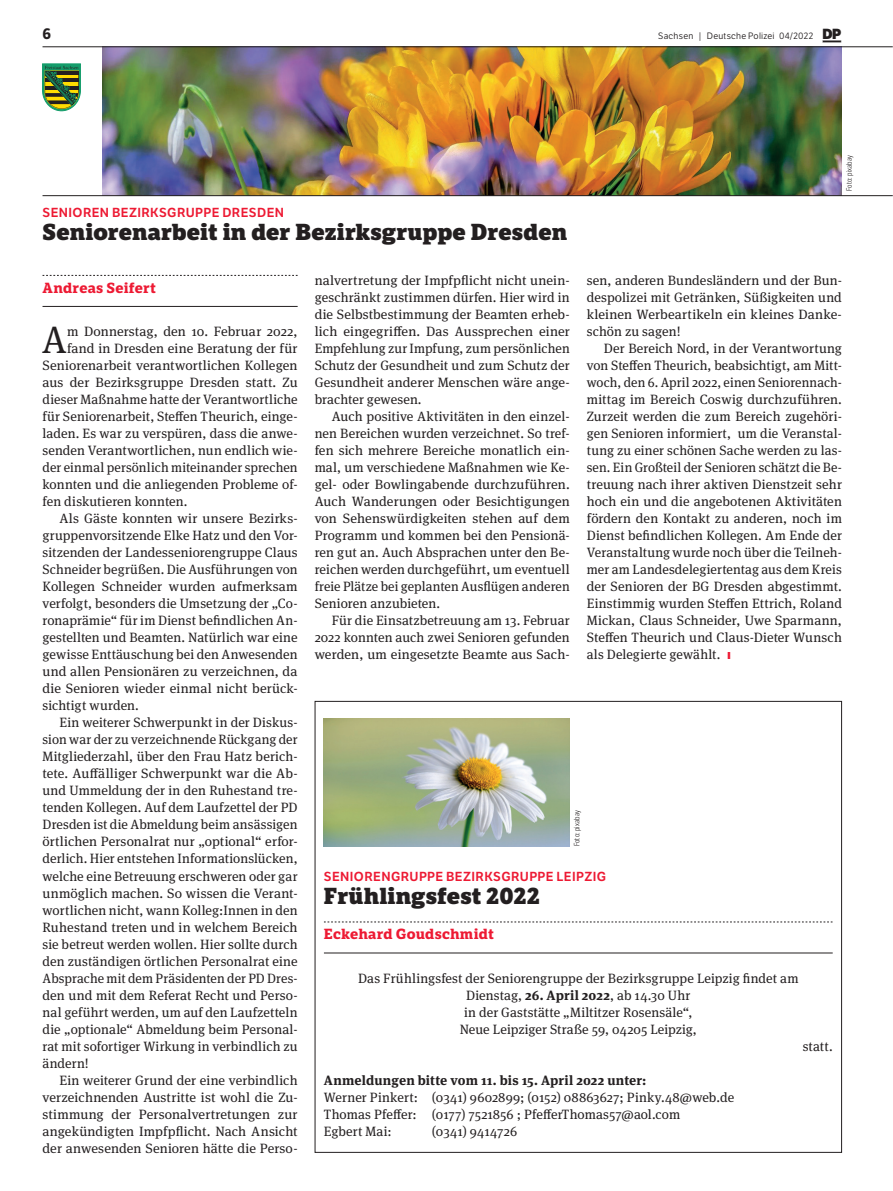
<style>
.page{position:relative;width:893px;height:1191px;background:#fff}
.page>*{position:absolute;margin:0;border:0;box-sizing:border-box;transform-origin:0 0}
.t1{font:38.25px "Meta Serif Pro";color:#231f20}
.t2{font:800 22.5px "LFT Etica Sheriff";letter-spacing:.005em;color:#231f20}
.t3{font:700 15px "LFT Etica";color:#231f20}
.t4{font:700 14.25px "LFT Etica Sheriff";letter-spacing:.015em;color:#ed1a33}
.t5{font:13.5px/17px "Meta Serif Pro";letter-spacing:.01em;color:#231f20;text-align:justify}
.t6{font:700 13.5px "Meta Serif Pro";letter-spacing:.01em;color:#231f20}
.t7{font:12.75px "LFT Etica SB";letter-spacing:.03em;color:#ed1a33}
.t8{font:9px "LFT Etica Bk";letter-spacing:.025em;color:#231f20}
.t9{font:300 7.5px "LFT Etica Condensed";letter-spacing:.025em;color:#231f20}
.s1{font-size:9.3px}
.s2{font-family:"LFT Etica XB";font-size:14.25px}
.s3{font-family:"LFT Etica";font-weight:700;font-size:9.75px;color:#ed1a33}
.s4{font-weight:700}
</style>
<div class="page">
<svg style="left:43px;top:64px;width:37px;height:47px;background:#618341"></svg>
<svg style="left:822px;top:40px;width:19px;height:2px"></svg>
<svg style="left:43px;top:275px;width:255px;height:1px"></svg>
<hr style="left:43px;top:306px;width:255px;height:1px;background:#231f20">
<svg style="left:324px;top:921px;width:509px;height:1px"></svg>
<hr style="left:324px;top:952px;width:509px;height:1px;background:#231f20">
<img style="left:102px;top:48px;width:740px;height:147px">
<hr style="left:43px;top:47px;width:850px;height:1px;background:#231f20">
<hr style="left:43px;top:195px;width:850px;height:1px;background:#231f20">
<img style="left:324px;top:718px;width:246px;height:128px">
<p class="t3" style="left:43px;top:25px;width:10px">6</p>
<p class="t8" style="left:658px;top:31px;width:185px">Sachsen <span class="s1">|</span> Deutsche Polizei 04/2022 <span class="s2">DP</span></p>
<p class="t9" style="left:845px;top:191px;width:38px;rotate:-90deg">Foto: pixabay</p>
<p class="t7" style="left:43px;top:205px;width:243px">SENIOREN BEZIRKSGRUPPE DRESDEN</p>
<h2 class="t2" style="left:43px;top:218px;width:526px">Seniorenarbeit in der Bezirksgruppe Dresden</h2>
<p class="t4" style="left:43px;top:279px;width:115px">Andreas Seifert</p>
<h1 class="t1" style="left:42px;top:312px;width:27px">A</h1>
<p class="t5" style="left:67px;top:322px;width:232px">m Donnerstag, den 10. Februar 2022,</p>
<p class="t5" style="left:315px;top:271px;width:257px">nalvertretung der Impfpflicht nicht unein&shy;geschränkt zustimmen dürfen. Hier wird in die Selbstbestimmung der Beamten erheb&shy;lich eingegriffen. Das Aussprechen einer Empfehlung zur Impfung, zum persönlichen Schutz der Gesundheit und zum Schutz der Gesundheit anderer Menschen wäre ange&shy;brachter gewesen.</p>
<p class="t5" style="left:315px;top:407px;width:257px;text-indent:17px">Auch positive Aktivitäten in den einzel&shy;nen Bereichen wurden verzeichnet. So tref&shy;fen sich mehrere Bereiche monatlich ein&shy;mal, um verschiedene Maßnahmen wie Ke&shy;gel- oder Bowlingabende durchzuführen.<br>Auch Wanderungen oder Besichtigungen von Sehenswürdigkeiten stehen auf dem Programm und kommen bei den Pensionä&shy;ren gut an. Auch Absprachen unter den Be&shy;reichen werden durchgeführt, um eventuell freie Plätze bei geplanten Ausflügen anderen Senioren anzubieten.</p>
<p class="t5" style="left:315px;top:611px;width:257px;text-indent:17px">Für die Einsatzbetreuung am 13. Februar 2022 konnten auch zwei Senioren gefunden werden, um eingesetzte Beamte aus Sach-</p>
<p class="t5" style="left:587px;top:271px;width:257px">sen, anderen Bundesländern und der Bun&shy;despolizei mit Getränken, Süßigkeiten und kleinen Werbeartikeln ein kleines Danke&shy;schön zu sagen!</p>
<p class="t5" style="left:587px;top:339px;width:257px;text-indent:17px">Der Bereich Nord, in der Verantwortung von Steffen Theurich, beabsichtigt, am Mitt&shy;woch, den 6. April 2022, einen Seniorennach&shy;mittag im Bereich Coswig durchzuführen.<br>Zurzeit werden die zum Bereich zugehöri&shy;gen Senioren informiert, um die Veranstal&shy;tung zu einer schönen Sache werden zu las&shy;sen. Ein Großteil der Senioren schätzt die Be&shy;treuung nach ihrer aktiven Dienstzeit sehr hoch ein und die angebotenen Aktivitäten fördern den Kontakt zu anderen, noch im Dienst befindlichen Kollegen. Am Ende der Veranstaltung wurde noch über die Teilneh&shy;mer am Landesdelegiertentag aus dem Kreis der Senioren der BG Dresden abgestimmt.<br>Einstimmig wurden Steffen Ettrich, Roland Mickan, Claus Schneider, Uwe Sparmann, Steffen Theurich und Claus-Dieter Wunsch als Delegierte gewählt. <span class="s3">I</span></p>
<p class="t5" style="left:67px;top:339px;width:232px">fand in Dresden eine Beratung der für</p>
<p class="t5" style="left:43px;top:356px;width:257px">Seniorenarbeit verantwortlichen Kollegen</p>
<p class="t5" style="left:43px;top:373px;width:257px">aus der Bezirksgruppe Dresden statt. Zu</p>
<p class="t5" style="left:43px;top:390px;width:257px">dieser Maßnahme hatte der Verantwortliche</p>
<p class="t5" style="left:43px;top:407px;width:257px">für Seniorenarbeit, Steffen Theurich, einge-</p>
<p class="t5" style="left:43px;top:424px;width:257px">laden. Es war zu verspüren, dass die anwe-</p>
<p class="t5" style="left:43px;top:441px;width:257px">senden Verantwortlichen, nun endlich wie-</p>
<p class="t5" style="left:43px;top:458px;width:257px">der einmal persönlich miteinander sprechen</p>
<p class="t5" style="left:43px;top:475px;width:257px">konnten und die anliegenden Probleme of-</p>
<p class="t5" style="left:43px;top:492px;width:146px">fen diskutieren konnten.</p>
<p class="t5" style="left:60px;top:509px;width:240px">Als Gäste konnten wir unsere Bezirks-</p>
<p class="t5" style="left:43px;top:526px;width:257px">gruppenvorsitzende Elke Hatz und den Vor-</p>
<p class="t5" style="left:43px;top:543px;width:257px">sitzenden der Landesseniorengruppe Claus</p>
<p class="t5" style="left:43px;top:560px;width:257px">Schneider begrüßen. Die Ausführungen von</p>
<p class="t5" style="left:43px;top:577px;width:257px">Kollegen Schneider wurden aufmerksam</p>
<p class="t5" style="left:43px;top:594px;width:257px">verfolgt, besonders die Umsetzung der „Co-</p>
<p class="t5" style="left:43px;top:611px;width:257px">ronaprämie“ für im Dienst befindlichen An-</p>
<p class="t5" style="left:43px;top:628px;width:257px">gestellten und Beamten. Natürlich war eine</p>
<p class="t5" style="left:43px;top:645px;width:257px">gewisse Enttäuschung bei den Anwesenden</p>
<p class="t5" style="left:43px;top:662px;width:257px">und allen Pensionären zu verzeichnen, da</p>
<p class="t5" style="left:43px;top:679px;width:257px">die Senioren wieder einmal nicht berück-</p>
<p class="t5" style="left:43px;top:696px;width:98px">sichtigt wurden.</p>
<p class="t5" style="left:60px;top:713px;width:240px">Ein weiterer Schwerpunkt in der Diskus-</p>
<p class="t5" style="left:43px;top:730px;width:257px">sion war der zu verzeichnende Rückgang der</p>
<p class="t5" style="left:43px;top:747px;width:257px">Mitgliederzahl, über den Frau Hatz berich-</p>
<p class="t5" style="left:43px;top:764px;width:257px">tete. Auffälliger Schwerpunkt war die Ab-</p>
<p class="t5" style="left:43px;top:781px;width:257px">und Ummeldung der in den Ruhestand tre-</p>
<p class="t5" style="left:43px;top:798px;width:257px">tenden Kollegen. Auf dem Laufzettel der PD</p>
<p class="t5" style="left:43px;top:815px;width:257px">Dresden ist die Abmeldung beim ansässigen</p>
<p class="t5" style="left:43px;top:832px;width:257px">örtlichen Personalrat nur „optional“ erfor-</p>
<p class="t5" style="left:43px;top:849px;width:257px">derlich. Hier entstehen Informationslücken,</p>
<p class="t5" style="left:43px;top:866px;width:257px">welche eine Betreuung erschweren oder gar</p>
<p class="t5" style="left:43px;top:883px;width:257px">unmöglich machen. So wissen die Verant-</p>
<p class="t5" style="left:43px;top:900px;width:257px">wortlichen nicht, wann Kolleg:Innen in den</p>
<p class="t5" style="left:43px;top:917px;width:257px">Ruhestand treten und in welchem Bereich</p>
<p class="t5" style="left:43px;top:934px;width:257px">sie betreut werden wollen. Hier sollte durch</p>
<p class="t5" style="left:43px;top:951px;width:257px">den zuständigen örtlichen Personalrat eine</p>
<p class="t5" style="left:43px;top:968px;width:257px">Absprache mit dem Präsidenten der PD Dres-</p>
<p class="t5" style="left:43px;top:985px;width:257px">den und mit dem Referat Recht und Perso-</p>
<p class="t5" style="left:43px;top:1002px;width:257px">nal geführt werden, um auf den Laufzetteln</p>
<p class="t5" style="left:43px;top:1019px;width:257px">die „optionale“ Abmeldung beim Personal-</p>
<p class="t5" style="left:43px;top:1036px;width:257px">rat mit sofortiger Wirkung in verbindlich zu</p>
<p class="t5" style="left:43px;top:1053px;width:48px">ändern!</p>
<p class="t5" style="left:60px;top:1070px;width:240px">Ein weiterer Grund der eine verbindlich</p>
<p class="t5" style="left:43px;top:1087px;width:257px">verzeichnenden Austritte ist wohl die Zu-</p>
<p class="t5" style="left:43px;top:1104px;width:257px">stimmung der Personalvertretungen zur</p>
<p class="t5" style="left:43px;top:1121px;width:257px">angekündigten Impfpflicht. Nach Ansicht</p>
<p class="t5" style="left:43px;top:1138px;width:257px">der anwesenden Senioren hätte die Perso-</p>
<p class="t9" style="left:573px;top:846px;width:38px;rotate:-90deg">Foto: pixabay</p>
<p class="t7" style="left:324px;top:868px;width:284px">SENIORENGRUPPE BEZIRKSGRUPPE LEIPZIG</p>
<h2 class="t2" style="left:324px;top:881px;width:218px">Frühlingsfest 2022</h2>
<p class="t4" style="left:324px;top:925px;width:171px">Eckehard Goudschmidt</p>
<p class="t5" style="left:358px;top:968px;width:442px;text-align:center">Das Frühlingsfest der Seniorengruppe der Bezirksgruppe Leipzig findet am Dienstag, <span class="s4">26. April 2022</span>, ab 14.30 Uhr<br>in der Gaststätte „Miltitzer Rosensäle“,<br>Neue Leipziger Straße 59, 04205 Leipzig,</p>
<p class="t5" style="left:803px;top:1036px;width:31px">statt.</p>
<p class="t6" style="left:324px;top:1069px;width:324px">Anmeldungen bitte vom 11. bis 15. April 2022 unter:</p>
<p class="t5" style="left:324px;top:1087px;width:412px;text-align:left">Werner Pinkert: (0341) 9602899; (0152) 08863627; Pinky.48@web.de<br>Thomas Pfeffer: (0177) 7521856 ; PfefferThomas57@aol.com<br>Egbert Mai:</p>
<p class="t5" style="left:432px;top:1121px;width:87px">(0341) 9414726</p>
</div>
